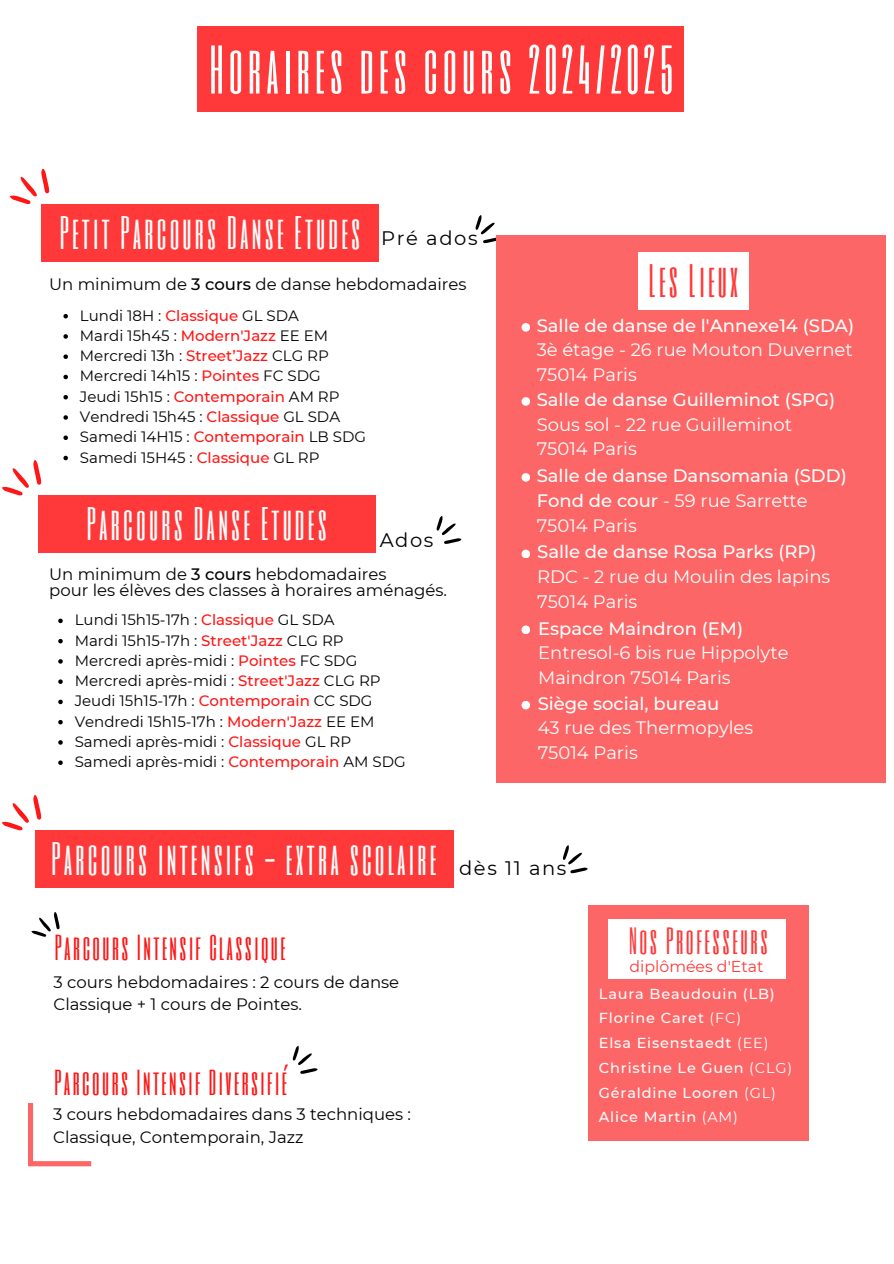
<style>
.page{position:relative;width:894px;height:1264px;background:#fff}
.page>*{position:absolute;margin:0;border:0;box-sizing:border-box;transform-origin:0 0}
.t1{font:57px "Six Caps";letter-spacing:.085em;color:#fff}
.t2{font:39px "Six Caps";letter-spacing:.08em;color:#fff}
.t3{font:39px "Six Caps";letter-spacing:.08em;color:#ff3939}
.t4{font:31.5px "Six Caps";letter-spacing:.08em;color:#ff3939}
.t5{font:30px "Six Caps";letter-spacing:.08em;color:#ff1616}
.t6{font:19.5px "Montserrat";letter-spacing:.08em;color:#000}
.t7{font:18px/24.8px "Montserrat";color:#fff}
.t8{font:500 18px/24.8px "Montserrat";color:#fff}
.t9{font:16.5px/22.5px "Montserrat";color:#000}
.t10{font:15.75px "Montserrat";color:#ff3939}
.t11{font:15px "Montserrat";color:#000}
.t12{font:500 14.4px "Montserrat";letter-spacing:.06em;color:#fff}
.s1{font-weight:500}
.s2{font-weight:500;color:#ff1616}
.s3{font-weight:400}
</style>
<div class="page">
<div style="left:197px;top:26px;width:486px;height:86px;background:#ff3939"></div>
<div style="left:35px;top:830px;width:418px;height:57px;background:#ff3939"></div>
<svg style="left:2px;top:460px;width:39px;height:35px"></svg>
<svg style="left:475px;top:215px;width:21px;height:28px"></svg>
<svg style="left:31px;top:912px;width:29px;height:24px"></svg>
<svg style="left:28px;top:1103px;width:63px;height:63px"></svg>
<svg style="left:63px;top:314px;width:5px;height:4px"></svg>
<svg style="left:63px;top:334px;width:5px;height:5px"></svg>
<svg style="left:63px;top:354px;width:5px;height:5px"></svg>
<svg style="left:63px;top:375px;width:5px;height:4px"></svg>
<svg style="left:63px;top:395px;width:5px;height:4px"></svg>
<svg style="left:63px;top:415px;width:5px;height:5px"></svg>
<svg style="left:63px;top:435px;width:5px;height:5px"></svg>
<svg style="left:63px;top:456px;width:5px;height:4px"></svg>
<svg style="left:58px;top:618px;width:5px;height:5px"></svg>
<svg style="left:58px;top:639px;width:5px;height:4px"></svg>
<svg style="left:58px;top:659px;width:5px;height:4px"></svg>
<svg style="left:58px;top:679px;width:5px;height:5px"></svg>
<svg style="left:58px;top:699px;width:5px;height:5px"></svg>
<svg style="left:58px;top:720px;width:5px;height:4px"></svg>
<svg style="left:58px;top:740px;width:5px;height:4px"></svg>
<svg style="left:58px;top:760px;width:5px;height:5px"></svg>
<svg style="left:293px;top:1045px;width:24px;height:28px"></svg>
<div style="left:41px;top:204px;width:338px;height:57px;background:#ff3939"></div>
<div style="left:496px;top:234px;width:389px;height:549px;background:#fd6666"></div>
<div style="left:638px;top:252px;width:110px;height:58px;background:#fff"></div>
<div style="left:521px;top:323px;width:9px;height:9px;background:#fff;border-radius:50%"></div>
<div style="left:521px;top:397px;width:9px;height:9px;background:#fff;border-radius:50%"></div>
<div style="left:521px;top:473px;width:9px;height:8px;background:#fff;border-radius:50%"></div>
<div style="left:521px;top:549px;width:9px;height:9px;background:#fff;border-radius:50%"></div>
<div style="left:521px;top:625px;width:9px;height:9px;background:#fff;border-radius:50%"></div>
<div style="left:521px;top:701px;width:9px;height:8px;background:#fff;border-radius:50%"></div>
<svg style="left:436px;top:516px;width:25px;height:28px"></svg>
<div style="left:38px;top:495px;width:337px;height:58px;background:#ff3939"></div>
<svg style="left:10px;top:169px;width:39px;height:35px"></svg>
<svg style="left:2px;top:795px;width:39px;height:35px"></svg>
<div style="left:588px;top:905px;width:220px;height:235px;background:#fd6666"></div>
<div style="left:607px;top:919px;width:178px;height:60px;background:#fff"></div>
<svg style="left:562px;top:845px;width:25px;height:28px"></svg>
<h2 class="t1" style="left:209px;top:31px;width:464px">Horaires des cours 2024/2025</h2>
<p class="t2" style="left:60px;top:205px;width:302px">Petit Parcours Danse Etudes</p>
<h2 class="t6" style="left:381px;top:226px;width:98px">Pré ados</h2>
<p class="t9" style="left:49px;top:273px;width:418px">Un minimum de <span class="s1">3 cours</span> de danse hebdomadaires</p>
<h4 class="t11" style="left:80px;top:306px;width:220px">Lundi 18H : <span class="s2">Classique</span> GL SDA</h4>
<h2 class="t11" style="left:80px;top:326px;width:250px">Mardi 15h45 : <span class="s2">Modern'Jazz</span> EE EM</h2>
<h4 class="t11" style="left:80px;top:347px;width:250px">Mercredi 13h : <span class="s2">Street’Jazz</span> CLG RP</h4>
<h4 class="t11" style="left:80px;top:367px;width:242px">Mercredi 14h15 : <span class="s2">Pointes</span> FC SDG</h4>
<h4 class="t11" style="left:80px;top:387px;width:261px">Jeudi 15h15 : <span class="s2">Contemporain</span> AM RP</h4>
<h4 class="t11" style="left:80px;top:407px;width:261px">Vendredi 15h45 : <span class="s2">Classique</span> GL SDA</h4>
<h4 class="t11" style="left:80px;top:428px;width:287px">Samedi 14H15 : <span class="s2">Contemporain</span> LB SDG</h4>
<h4 class="t11" style="left:80px;top:448px;width:241px">Samedi 15H45 : <span class="s2">Classique</span> GL RP</h4>
<p class="t2" style="left:87px;top:497px;width:241px">Parcours Danse Etudes</p>
<p class="t6" style="left:379px;top:528px;width:55px">Ados</p>
<h5 class="t9" style="left:49px;top:566px;width:399px;line-height:15.8px">Un minimum de <span class="s1">3 cours</span> hebdomadaires<br>pour les élèves des classes à horaires aménagés.</h5>
<p class="t11" style="left:75px;top:611px;width:261px">Lundi 15h15-17h : <span class="s2">Classique</span> GL SDA</p>
<p class="t11" style="left:75px;top:631px;width:270px">Mardi 15h15-17h : <span class="s2">Street'Jazz</span> CLG RP</p>
<p class="t11" style="left:75px;top:651px;width:284px">Mercredi après-midi : <span class="s2">Pointes</span> FC SDG</p>
<p class="t11" style="left:75px;top:671px;width:307px">Mercredi après-midi : <span class="s2">Street'Jazz</span> CLG RP</p>
<p class="t11" style="left:75px;top:692px;width:299px">Jeudi 15h15-17h : <span class="s2">Contemporain</span> CC SDG</p>
<p class="t11" style="left:75px;top:712px;width:301px">Vendredi 15h15-17h : <span class="s2">Modern'Jazz</span> EE EM</p>
<p class="t11" style="left:75px;top:732px;width:278px">Samedi après-midi : <span class="s2">Classique</span> GL RP</p>
<p class="t11" style="left:75px;top:752px;width:332px">Samedi après-midi : <span class="s2">Contemporain</span> AM SDG</p>
<p class="t3" style="left:648px;top:254px;width:91px">Les Lieux</p>
<p class="t7" style="left:536px;top:313px;width:319px;text-align:justify"><span class="s1">Salle de danse de l'Annexe14 (SDA)<br></span>3è étage - 26 rue Mouton Duvernet 75014 Paris</p>
<p class="t7" style="left:536px;top:387px;width:300px"><span class="s1">Salle de danse Guilleminot (SPG)<br></span>Sous sol - 22 rue Guilleminot<br>75014 Paris</p>
<p class="t8" style="left:536px;top:463px;width:311px">Salle de danse Dansomania (SDD)<br>Fond de cour <span class="s3">- 59 rue Sarrette<br>75014 Paris</span></p>
<p class="t7" style="left:537px;top:539px;width:294px"><span class="s1">Salle de danse Rosa Parks (RP)<br></span>RDC - 2 rue du Moulin des lapins<br>75014 Paris</p>
<p class="t7" style="left:538px;top:615px;width:252px"><span class="s1">Espace Maindron (EM)<br></span>Entresol-6 bis rue Hippolyte<br>Maindron 75014 Paris</p>
<p class="t7" style="left:537px;top:690px;width:217px"><span class="s1">Siège social, bureau<br></span>43 rue des Thermopyles<br>75014 Paris</p>
<h1 class="t2" style="left:51px;top:831px;width:386px">Parcours intensifs - extra scolaire</h1>
<p class="t5" style="left:55px;top:926px;width:232px">Parcours Intensif Classique</p>
<p class="t9" style="left:54px;top:970px;width:347px">3 cours hebdomadaires : 2 cours de danse<br>Classique + 1 cours de Pointes.</p>
<h4 class="t5" style="left:54px;top:1061px;width:234px">Parcours Intensif Diversifié</h4>
<h5 class="t9" style="left:53px;top:1103px;width:359px">3 cours hebdomadaires dans 3 techniques :<br>Classique, Contemporain, Jazz</h5>
<h5 class="t6" style="left:459px;top:856px;width:109px">dès 11 ans</h5>
<h2 class="t4" style="left:628px;top:918px;width:140px">Nos Professeurs</h2>
<p class="t12" style="left:598px;top:984px;width:177px">Laura Beaudouin (LB)</p>
<h4 class="t12" style="left:598px;top:1009px;width:144px">Florine Caret <span class="s3">(FC)</span></h4>
<p class="t12" style="left:598px;top:1034px;width:171px">Elsa Eisenstaedt <span class="s3">(EE)</span></p>
<h3 class="t12" style="left:598px;top:1058px;width:195px">Christine Le Guen <span class="s3">(CLG)</span></h3>
<h5 class="t12" style="left:598px;top:1083px;width:178px">Géraldine Looren <span class="s3">(GL)</span></h5>
<p class="t12" style="left:598px;top:1108px;width:141px">Alice Martin <span class="s3">(AM)</span></p>
<h3 class="t10" style="left:629px;top:956px;width:135px">diplômées d'Etat</h3>
</div>
